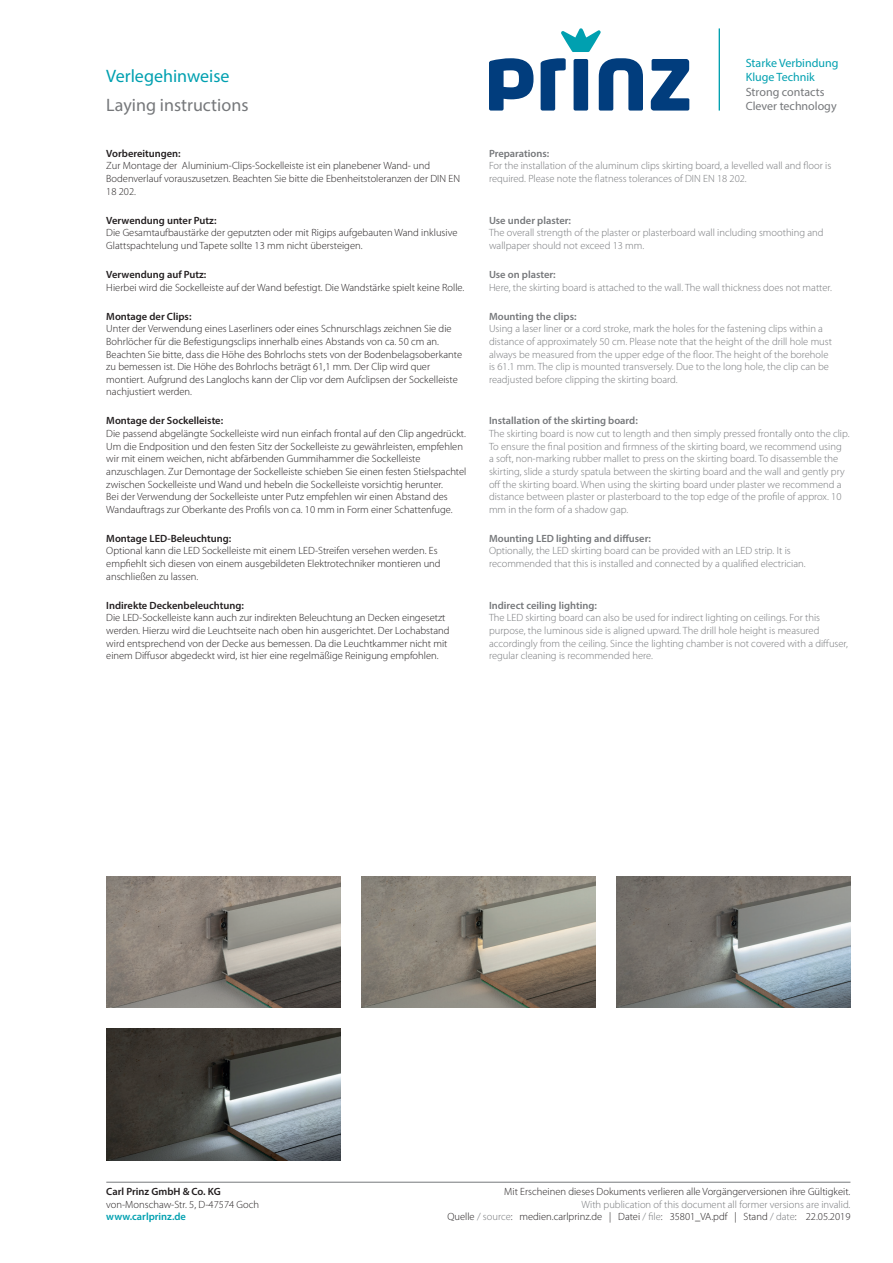
<style>
.page{position:relative;width:893px;height:1263px;background:#fff}
.page>*{position:absolute;margin:0;border:0;box-sizing:border-box;transform-origin:0 0}
.t1{font:18px "Myriad Pro";color:#76787b}
.t2{font:18px "Myriad Pro";color:#00a0b0}
.t3{font:12px/14.4px "Myriad Pro";color:#76787b}
.t4{font:12px/14.4px "Myriad Pro";color:#00a0b0}
.t5{font:300 10.5px/12.6px "Myriad Pro";color:#231f20}
.t6{font:300 10.5px/12.6px "Myriad Pro";color:#76787b}
.t7{font:600 10.5px "Myriad Pro";color:#231f20}
.t8{font:600 10.5px "Myriad Pro";color:#76787b}
.t9{font:600 10.5px "Myriad Pro";color:#00a0b0}
.s1{color:#231f20}
</style>
<div class="page">
<svg style="left:489px;top:58px;width:44px;height:53px"></svg>
<svg style="left:541px;top:58px;width:25px;height:53px"></svg>
<div style="left:574px;top:59px;width:14px;height:52px;background:#013d7d;border-radius:2px"></div>
<svg style="left:599px;top:58px;width:44px;height:53px"></svg>
<svg style="left:651px;top:59px;width:38px;height:52px"></svg>
<svg style="left:561px;top:28px;width:40px;height:24px"></svg>
<hr style="left:719px;top:28px;width:1px;height:83px;background:#00a0b0">
<hr style="left:106px;top:1182px;width:744px;height:1px;background:#76787b">
<img style="left:106px;top:876px;width:234px;height:131px">
<img style="left:361px;top:876px;width:234px;height:131px">
<img style="left:617px;top:876px;width:233px;height:131px">
<img style="left:106px;top:1029px;width:234px;height:131px">
<h1 class="t2" style="left:106px;top:65px;width:125px">Verlegehinweise</h1>
<h1 class="t1" style="left:106px;top:93px;width:144px">Laying instructions</h1>
<p class="t7" style="left:106px;top:146px;width:76px">Vorbereitungen:</p>
<p class="t5" style="left:106px;top:160px;width:355px">Zur Montage der Aluminium-Clips-Sockelleiste ist ein planebener Wand- und<br>Bodenverlauf vorauszusetzen. Beachten Sie bitte die Ebenheitstoleranzen der DIN EN<br>18 202.</p>
<p class="t7" style="left:106px;top:213px;width:112px">Verwendung unter Putz:</p>
<p class="t5" style="left:106px;top:227px;width:353px">Die Gesamtaufbaustärke der geputzten oder mit Rigips aufgebauten Wand inklusive<br>Glattspachtelung und Tapete sollte 13 mm nicht übersteigen.</p>
<p class="t7" style="left:106px;top:268px;width:102px">Verwendung auf Putz:</p>
<p class="t5" style="left:106px;top:281px;width:360px">Hierbei wird die Sockelleiste auf der Wand befestigt. Die Wandstärke spielt keine Rolle.</p>
<p class="t7" style="left:106px;top:310px;width:87px">Montage der Clips:</p>
<p class="t5" style="left:106px;top:323px;width:357px">Unter der Verwendung eines Laserliners oder eines Schnurschlags zeichnen Sie die Bohrlöcher für die Befestigungsclips innerhalb eines Abstands von ca. 50 cm an.<br>Beachten Sie bitte, dass die Höhe des Bohrlochs stets von der Bodenbelagsoberkante zu bemessen ist. Die Höhe des Bohrlochs beträgt 61,1 mm. Der Clip wird quer montiert. Aufgrund des Langlochs kann der Clip vor dem Aufclipsen der Sockelleiste nachjustiert werden.</p>
<p class="t7" style="left:106px;top:414px;width:118px">Montage der Sockelleiste:</p>
<p class="t5" style="left:106px;top:427px;width:362px">Die passend abgelängte Sockelleiste wird nun einfach frontal auf den Clip angedrückt.<br>Um die Endposition und den festen Sitz der Sockelleiste zu gewährleisten, empfehlen wir mit einem weichen, nicht abfärbenden Gummihammer die Sockelleiste anzuschlagen. Zur Demontage der Sockelleiste schieben Sie einen festen Stielspachtel zwischen Sockelleiste und Wand und hebeln die Sockelleiste vorsichtig herunter.<br>Bei der Verwendung der Sockelleiste unter Putz empfehlen wir einen Abstand des Wandauftrags zur Oberkante des Profils von ca. 10 mm in Form einer Schattenfuge.</p>
<p class="t7" style="left:106px;top:532px;width:126px">Montage LED-Beleuchtung:</p>
<p class="t5" style="left:106px;top:545px;width:336px">Optional kann die LED Sockelleiste mit einem LED-Streifen versehen werden. Es empfiehlt sich diesen von einem ausgebildeten Elektrotechniker montieren und anschließen zu lassen.</p>
<p class="t7" style="left:106px;top:599px;width:139px">Indirekte Deckenbeleuchtung:</p>
<p class="t5" style="left:106px;top:612px;width:345px">Die LED-Sockelleiste kann auch zur indirekten Beleuchtung an Decken eingesetzt werden. Hierzu wird die Leuchtseite nach oben hin ausgerichtet. Der Lochabstand wird entsprechend von der Decke aus bemessen. Da die Leuchtkammer nicht mit einem Diffusor abgedeckt wird, ist hier eine regelmäßige Reinigung empfohlen.</p>
<p class="t4" style="left:746px;top:55px;width:94px">Starke Verbindung<br>Kluge Technik</p>
<p class="t3" style="left:746px;top:84px;width:92px">Strong contacts<br>Clever technology</p>
<p class="t8" style="left:489px;top:146px;width:62px">Preparations:</p>
<p class="t6" style="left:489px;top:160px;width:344px">For the installation of the aluminum clips skirting board, a levelled wall and floor is required. Please note the flatness tolerances of DIN EN 18 202.</p>
<p class="t8" style="left:489px;top:213px;width:84px">Use under plaster:</p>
<p class="t6" style="left:489px;top:227px;width:336px">The overall strength of the plaster or plasterboard wall including smoothing and wallpaper should not exceed 13 mm.</p>
<p class="t8" style="left:489px;top:268px;width:68px">Use on plaster:</p>
<p class="t6" style="left:489px;top:281px;width:344px">Here, the skirting board is attached to the wall. The wall thickness does not matter.</p>
<p class="t8" style="left:489px;top:310px;width:89px">Mounting the clips:</p>
<p class="t6" style="left:489px;top:323px;width:344px">Using a laser liner or a cord stroke, mark the holes for the fastening clips within a distance of approximately 50 cm. Please note that the height of the drill hole must always be measured from the upper edge of the floor. The height of the borehole is 61.1 mm. The clip is mounted transversely. Due to the long hole, the clip can be readjusted before clipping the skirting board.</p>
<p class="t8" style="left:489px;top:414px;width:150px">Installation of the skirting board:</p>
<p class="t6" style="left:489px;top:427px;width:362px">The skirting board is now cut to length and then simply pressed frontally onto the clip.<br>To ensure the final position and firmness of the skirting board, we recommend using<br>a soft, non-marking rubber mallet to press on the skirting board. To disassemble the skirting, slide a sturdy spatula between the skirting board and the wall and gently pry off the skirting board. When using the skirting board under plaster we recommend a distance between plaster or plasterboard to the top edge of the profile of approx. 10 mm in the form of a shadow gap.</p>
<p class="t8" style="left:489px;top:532px;width:163px">Mounting LED lighting and diffuser:</p>
<p class="t6" style="left:489px;top:545px;width:318px">Optionally, the LED skirting board can be provided with an LED strip. It is recommended that this is installed and connected by a qualified electrician.</p>
<p class="t8" style="left:489px;top:599px;width:109px">Indirect ceiling lighting:</p>
<p class="t6" style="left:489px;top:612px;width:361px">The LED skirting board can also be used for indirect lighting on ceilings. For this purpose, the luminous side is aligned upward. The drill hole height is measured accordingly from the ceiling. Since the lighting chamber is not covered with a diffuser, regular cleaning is recommended here.</p>
<p class="t7" style="left:106px;top:1185px;width:116px">Carl Prinz GmbH &amp; Co. KG</p>
<p class="t5" style="left:106px;top:1198px;width:154px">von-Monschaw-Str. 5, D-47574 Goch</p>
<p class="t9" style="left:106px;top:1210px;width:81px">www.carlprinz.de</p>
<p class="t5" style="left:504px;top:1185px;width:348px">Mit Erscheinen dieses Dokuments verlieren alle Vorgängerversionen ihre Gültigkeit.</p>
<p class="t6" style="left:447px;top:1198px;width:404px;text-align:right">With publication of this document all former versions are invalid.<br><span class="s1">Quelle</span> / source<span class="s1">: medien.carlprinz.de | Datei</span> / file<span class="s1">: 35801_VA.pdf | Stand</span> / date<span class="s1">: 22.05.2019</span></p>
</div>
